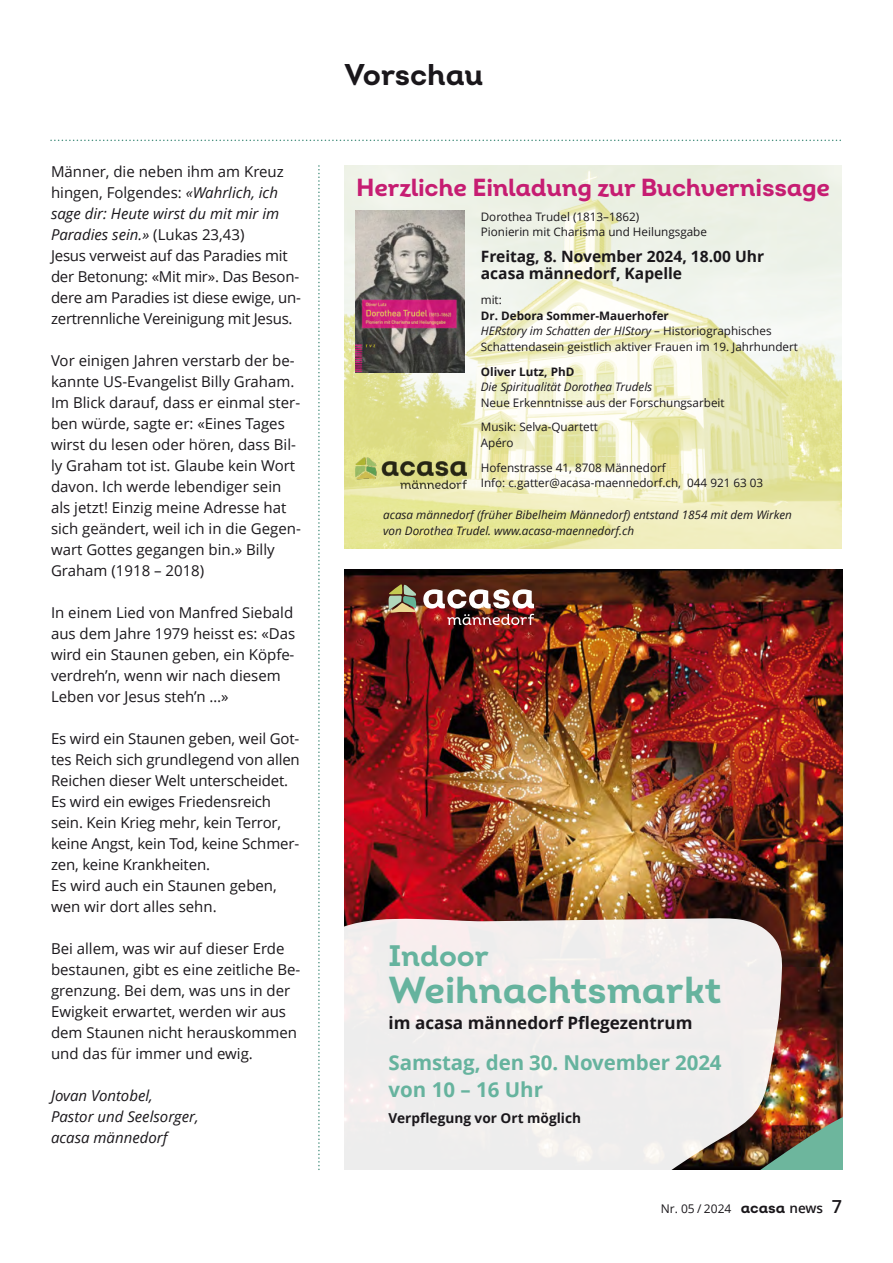
<style>
.page{position:relative;width:893px;height:1263px;background:#fff}
.page>*{position:absolute;margin:0;border:0;box-sizing:border-box;transform-origin:0 0}
.t1{font:37.65px "Intro Bold Alt";color:#66b39e}
.t2{font:30px "Intro Bold Alt";color:#1a171b}
.t3{font:29.55px "Intro Bold Alt";color:#66b39e}
.t4{font:24.75px "Intro Bold Alt";letter-spacing:-.01em;color:#c61d72}
.t5{font:700 20.55px/26.2px "Open Sans";letter-spacing:-.005em;color:#66b39e}
.t6{font:700 17.1px "Open Sans";color:#1a171b}
.t7{font:700 15.6px/17px "Open Sans";color:#1a171b}
.t8{font:15px/21px "Open Sans";color:#1a171b}
.t9{font:italic 15px/21px "Open Sans";color:#1a171b}
.t10{font:700 13.65px "Open Sans";color:#1a171b}
.t11{font:12px "Open Sans";color:#1a171b}
.t12{font:11.7px/15.6px "Open Sans";color:#1a171b}
.t13{font:italic 11.7px/15.6px "Open Sans";color:#1a171b}
.t14{font:700 11.7px "Open Sans";color:#1a171b}
.s1{font-style:italic}
.s2{font-weight:700}
.s3{font-family:"Intro Bold Alt";font-size:15px}
.s4{font-weight:600;font-size:13.5px}
.s5{font-weight:600;font-size:18px}
</style>
<div class="page">
<svg style="left:51px;top:140px;width:790px;height:1px"></svg>
<svg style="left:318px;top:166px;width:2px;height:1003px"></svg>
<svg style="left:345px;top:166px;width:497px;height:383px"></svg>
<img style="left:356px;top:210px;width:108px;height:163px">
<img style="left:355px;top:457px;width:111px;height:31px">
<img style="left:344px;top:570px;width:498px;height:542px">
<img style="left:786px;top:1112px;width:56px;height:57px">
<svg style="left:344px;top:912px;width:442px;height:258px;background:#e5dedc"></svg>
<img style="left:423px;top:589px;width:111px;height:36px">
<svg style="left:389px;top:584px;width:27px;height:29px"></svg>
<p class="t8" style="left:51px;top:163px;width:251px">Männer, die neben ihm am Kreuz hingen, Folgendes: <span class="s1">«Wahrlich, ich sage dir: Heute wirst du mit mir im Paradies sein.»</span> (Lukas 23,43)<br>Jesus verweist auf das Paradies mit der Betonung: «Mit mir». Das Beson&shy;dere am Paradies ist diese ewige, un&shy;zertrennliche Vereinigung mit Jesus.</p>
<p class="t8" style="left:51px;top:352px;width:251px">Vor einigen Jahren verstarb der be&shy;kannte US-Evangelist Billy Graham.<br>Im Blick darauf, dass er einmal ster&shy;ben würde, sagte er: «Eines Tages wirst du lesen oder hören, dass Bil&shy;ly Graham tot ist. Glaube kein Wort davon. Ich werde lebendiger sein als jetzt! Einzig meine Adresse hat sich geändert, weil ich in die Gegen&shy;wart Gottes gegangen bin.» Billy Graham (1918 – 2018)</p>
<p class="t8" style="left:51px;top:604px;width:246px">In einem Lied von Manfred Siebald aus dem Jahre 1979 heisst es: «Das wird ein Staunen geben, ein Köpfe&shy;verdreh’n, wenn wir nach diesem<br>Leben vor Jesus steh’n …»</p>
<p class="t8" style="left:51px;top:730px;width:250px">Es wird ein Staunen geben, weil Got&shy;tes Reich sich grundlegend von allen<br>Reichen dieser Welt unterscheidet.<br>Es wird ein ewiges Friedensreich sein. Kein Krieg mehr, kein Terror, keine Angst, kein Tod, keine Schmer&shy;zen, keine Krankheiten.<br>Es wird auch ein Staunen geben, wen wir dort alles sehn.</p>
<p class="t8" style="left:51px;top:940px;width:251px">Bei allem, was wir auf dieser Erde bestaunen, gibt es eine zeitliche Be&shy;grenzung. Bei dem, was uns in der<br>Ewigkeit erwartet, werden wir aus dem Staunen nicht herauskommen und das für immer und ewig.</p>
<p class="t9" style="left:51px;top:1087px;width:149px">Jovan Vontobel,<br>Pastor und Seelsorger, acasa männedorf</p>
<h2 class="t2" style="left:344px;top:57px;width:140px">Vorschau</h2>
<h3 class="t4" style="left:356px;top:173px;width:475px">Herzliche Einladung zur Buchvernissage</h3>
<p class="t12" style="left:481px;top:210px;width:228px">Dorothea Trudel (1813–1862)<br>Pionierin mit Charisma und Heilungsgabe</p>
<p class="t7" style="left:481px;top:250px;width:285px">Freitag, 8. November 2024, 18.00 Uhr acasa männedorf, Kapelle</p>
<p class="t12" style="left:481px;top:293px;width:23px">mit:</p>
<p class="t12" style="left:481px;top:309px;width:319px"><span class="s2">Dr. Debora Sommer-Mauerhofer<br></span><span class="s1">HERstory im Schatten der HIStory</span> – Historiographisches<br>Schattendasein geistlich aktiver Frauen im 19. Jahrhundert</p>
<p class="t14" style="left:481px;top:367px;width:95px">Oliver Lutz, PhD</p>
<p class="t13" style="left:481px;top:380px;width:173px">Die Spiritualität Dorothea Trudels</p>
<p class="t12" style="left:481px;top:391px;width:245px;line-height:24.8px">Neue Erkenntnisse aus der Forschungsarbeit<br>Musik: Selva-Quartett</p>
<p class="t12" style="left:481px;top:432px;width:186px;line-height:24.8px">Apéro<br>Hofenstrasse 41, 8708 Männedorf</p>
<p class="t12" style="left:481px;top:476px;width:284px">Info: c.gatter@acasa-maennedorf.ch, 044 921 63 03</p>
<p class="t13" style="left:383px;top:508px;width:410px">acasa männedorf (früher Bibelheim Männedorf) entstand 1854 mit dem Wirken von Dorothea Trudel. www.acasa-maennedorf.ch</p>
<h3 class="t3" style="left:389px;top:938px;width:102px">Indoor</h3>
<h1 class="t1" style="left:389px;top:968px;width:334px">Weihnachtsmarkt</h1>
<p class="t6" style="left:389px;top:1016px;width:305px">im acasa männedorf Pflegezentrum</p>
<h3 class="t5" style="left:389px;top:1052px;width:335px">Samstag, den 30. November 2024 von 10 – 16 Uhr</h3>
<p class="t10" style="left:389px;top:1112px;width:194px">Verpflegung vor Ort möglich</p>
<p class="t11" style="left:661px;top:1204px;width:183px">Nr. 05 / 2024 <span class="s3">acasa</span> <span class="s4">news</span> <span class="s5">7</span></p>
</div>
